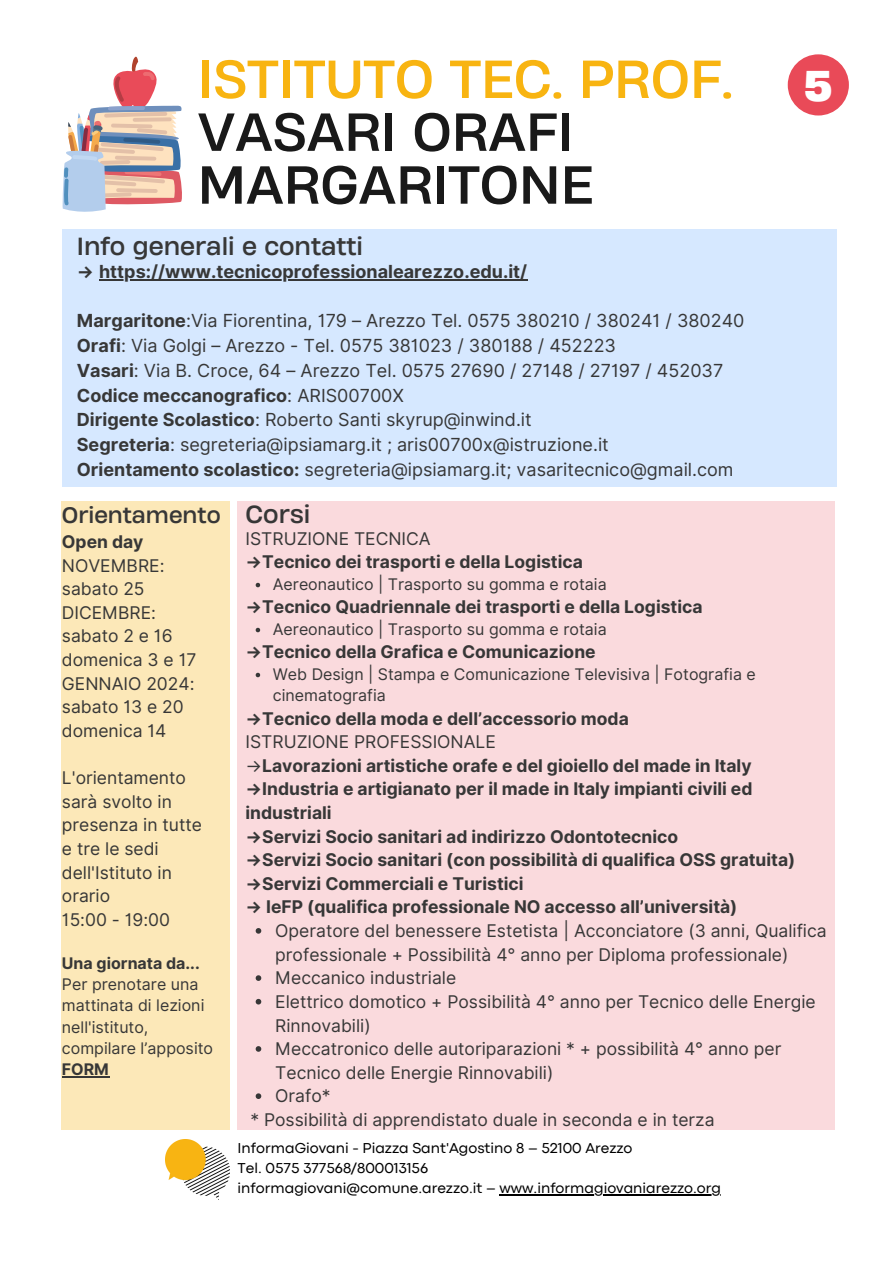
<style>
.page{position:relative;width:893px;height:1264px;background:#fff}
.page>*{position:absolute;margin:0;border:0;box-sizing:border-box;transform-origin:0 0}
.t1{font:50.25px/52.8px "Heading Now 74";color:#191919}
.t2{font:50.25px "Heading Now 74";color:#f8b411}
.t3{font:700 40.5px "Heading Now 76";color:#fff}
.t4{font:23.25px "Heading Now 74";color:#373737}
.t5{font:21.15px "Heading Now 74";color:#373737}
.t6{font:18px "Inter";color:#373737}
.t7{font:700 18px "Inter";color:#373737}
.t8{font:17.55px/23.5px "Inter";color:#373737}
.t9{font:700 17.55px/23.5px "Inter";color:#373737}
.t10{font:16.05px/21.3px "Inter";color:#373737}
.t11{font:700 16.05px "Inter";color:#373737}
.t12{font:15px "Codec Pro";color:#000}
.s1{font-weight:700}
.s2{font-weight:400}
</style>
<div class="page">
<div style="left:62px;top:501px;width:168px;height:628px;background:#fce8b8"></div>
<div style="left:237px;top:501px;width:597px;height:628px;background:#fadadd"></div>
<div style="left:62px;top:228px;width:774px;height:258px;background:#d6e8ff"></div>
<img style="left:165px;top:1139px;width:64px;height:59px">
<svg style="left:62px;top:56px;width:120px;height:156px"></svg>
<hr style="left:62px;top:1076px;width:47px;height:1px;background:#373737">
<svg style="left:256px;top:583px;width:4px;height:4px"></svg>
<svg style="left:256px;top:627px;width:4px;height:5px"></svg>
<svg style="left:256px;top:672px;width:4px;height:5px"></svg>
<svg style="left:256px;top:928px;width:5px;height:5px"></svg>
<svg style="left:256px;top:975px;width:5px;height:5px"></svg>
<svg style="left:256px;top:998px;width:5px;height:6px"></svg>
<svg style="left:256px;top:1046px;width:5px;height:5px"></svg>
<svg style="left:256px;top:1093px;width:5px;height:5px"></svg>
<hr style="left:99px;top:279px;width:428px;height:1px;background:#373737">
<hr style="left:499px;top:1194px;width:222px;height:1px;background:#000">
<div style="left:787px;top:54px;width:61px;height:61px;background:#e94a58;border-radius:50%"></div>
<div style="left:0;top:0;width:77px;height:61px;background:#fff"></div>
<p class="t2" style="left:198px;top:45px;width:536px">ISTITUTO TEC. PROF.</p>
<p class="t1" style="left:198px;top:105px;width:397px">VASARI ORAFI<br>MARGARITONE</p>
<p class="t4" style="left:77px;top:230px;width:288px">Info generali e contatti</p>
<p class="t7" style="left:77px;top:261px;width:452px">→ https://www.tecnicoprofessionalearezzo.edu.it/</p>
<p class="t6" style="left:77px;top:310px;width:669px"><span class="s1">Margaritone</span>:Via Fiorentina, 179 – Arezzo Tel. 0575 380210 / 380241 / 380240</p>
<p class="t6" style="left:77px;top:335px;width:540px"><span class="s1">Orafi</span>: Via Golgi – Arezzo - Tel. 0575 381023 / 380188 / 452223</p>
<p class="t6" style="left:77px;top:359px;width:648px"><span class="s1">Vasari</span>: Via B. Croce, 64 – Arezzo Tel. 0575 27690 / 27148 / 27197 / 452037</p>
<p class="t7" style="left:77px;top:384px;width:329px">Codice meccanografico<span class="s2">: ARIS00700X</span></p>
<p class="t6" style="left:77px;top:409px;width:456px"><span class="s1">Dirigente Scolastico</span>: Roberto Santi skyrup@inwind.it</p>
<p class="t6" style="left:77px;top:434px;width:533px"><span class="s1">Segreteria</span>: segreteria@ipsiamarg.it ; aris00700x@istruzione.it</p>
<p class="t6" style="left:77px;top:458px;width:658px"><span class="s1">Orientamento scolastico:</span> segreteria@ipsiamarg.it; vasaritecnico@gmail.com</p>
<p class="t5" style="left:62px;top:500px;width:160px">Orientamento</p>
<p class="t4" style="left:245px;top:498px;width:66px">Corsi</p>
<p class="t3" style="left:804px;top:58px;width:29px">5</p>
<p class="t9" style="left:62px;top:530px;width:83px">Open day</p>
<p class="t8" style="left:62px;top:553px;width:104px">NOVEMBRE:</p>
<p class="t8" style="left:62px;top:600px;width:96px">DICEMBRE:</p>
<p class="t8" style="left:62px;top:624px;width:112px">sabato 2 e 16</p>
<p class="t8" style="left:62px;top:671px;width:134px">GENNAIO 2024: sabato 13 e 20</p>
<p class="t8" style="left:62px;top:577px;width:84px">sabato 25</p>
<p class="t8" style="left:62px;top:648px;width:136px">domenica 3 e 17</p>
<p class="t8" style="left:62px;top:718px;width:106px">domenica 14</p>
<p class="t8" style="left:62px;top:766px;width:141px">L'orientamento sarà svolto in presenza in tutte e tre le sedi dell'Istituto in orario</p>
<p class="t8" style="left:62px;top:907px;width:110px">15:00 - 19:00</p>
<p class="t11" style="left:62px;top:953px;width:139px">Una giornata da...</p>
<p class="t10" style="left:62px;top:973px;width:153px">Per prenotare una mattinata di lezioni nell'istituto, compilare l’apposito<br><span class="s1">FORM</span></p>
<p class="t8" style="left:245px;top:526px;width:187px">ISTRUZIONE TECNICA</p>
<p class="t9" style="left:245px;top:550px;width:339px">→Tecnico dei trasporti e della Logistica</p>
<p class="t9" style="left:245px;top:595px;width:458px">→Tecnico Quadriennale dei trasporti e della Logistica</p>
<p class="t9" style="left:245px;top:640px;width:351px">→Tecnico della Grafica e Comunicazione</p>
<p class="t10" style="left:273px;top:573px;width:335px">Aereonautico | Trasporto su gomma e rotaia</p>
<p class="t10" style="left:273px;top:618px;width:335px">Aereonautico | Trasporto su gomma e rotaia</p>
<p class="t10" style="left:273px;top:663px;width:484px">Web Design | Stampa e Comunicazione Televisiva | Fotografia e cinematografia</p>
<p class="t9" style="left:245px;top:706px;width:385px">→Tecnico della moda e dell’accessorio moda</p>
<p class="t8" style="left:245px;top:730px;width:252px">ISTRUZIONE PROFESSIONALE</p>
<p class="t9" style="left:245px;top:753px;width:507px"><span class="s2">→</span>Lavorazioni artistiche orafe e del gioiello del made in Italy</p>
<p class="t9" style="left:245px;top:777px;width:508px">→Industria e artigianato per il made in Italy impianti civili ed industriali</p>
<p class="t9" style="left:245px;top:824px;width:434px">→Servizi Socio sanitari ad indirizzo Odontotecnico</p>
<p class="t9" style="left:245px;top:848px;width:551px">→Servizi Socio sanitari (con possibilità di qualifica OSS gratuita)</p>
<p class="t9" style="left:245px;top:871px;width:279px">→Servizi Commerciali e Turistici</p>
<p class="t9" style="left:245px;top:895px;width:493px">→ IeFP (qualifica professionale NO accesso all’università)</p>
<p class="t8" style="left:275px;top:918px;width:553px">Operatore del benessere Estetista | Acconciatore (3 anni, Qualifica professionale + Possibilità 4° anno per Diploma professionale)</p>
<p class="t8" style="left:275px;top:966px;width:182px">Meccanico industriale</p>
<p class="t8" style="left:275px;top:989px;width:542px">Elettrico domotico + Possibilità 4° anno per Tecnico delle Energie<br>Rinnovabili)</p>
<p class="t8" style="left:275px;top:1036px;width:507px">Meccatronico delle autoriparazioni * + possibilità 4° anno per<br>Tecnico delle Energie Rinnovabili)</p>
<p class="t8" style="left:275px;top:1084px;width:57px">Orafo*</p>
<p class="t8" style="left:250px;top:1107px;width:465px">* Possibilità di apprendistato duale in seconda e in terza</p>
<p class="t12" style="left:237px;top:1142px;width:396px">InformaGiovani - Piazza Sant'Agostino 8 – 52100 Arezzo</p>
<p class="t12" style="left:237px;top:1162px;width:192px">Tel. 0575 377568/800013156</p>
<p class="t12" style="left:237px;top:1183px;width:485px">informagiovani@comune.arezzo.it – www.informagiovaniarezzo.org</p>
</div>
